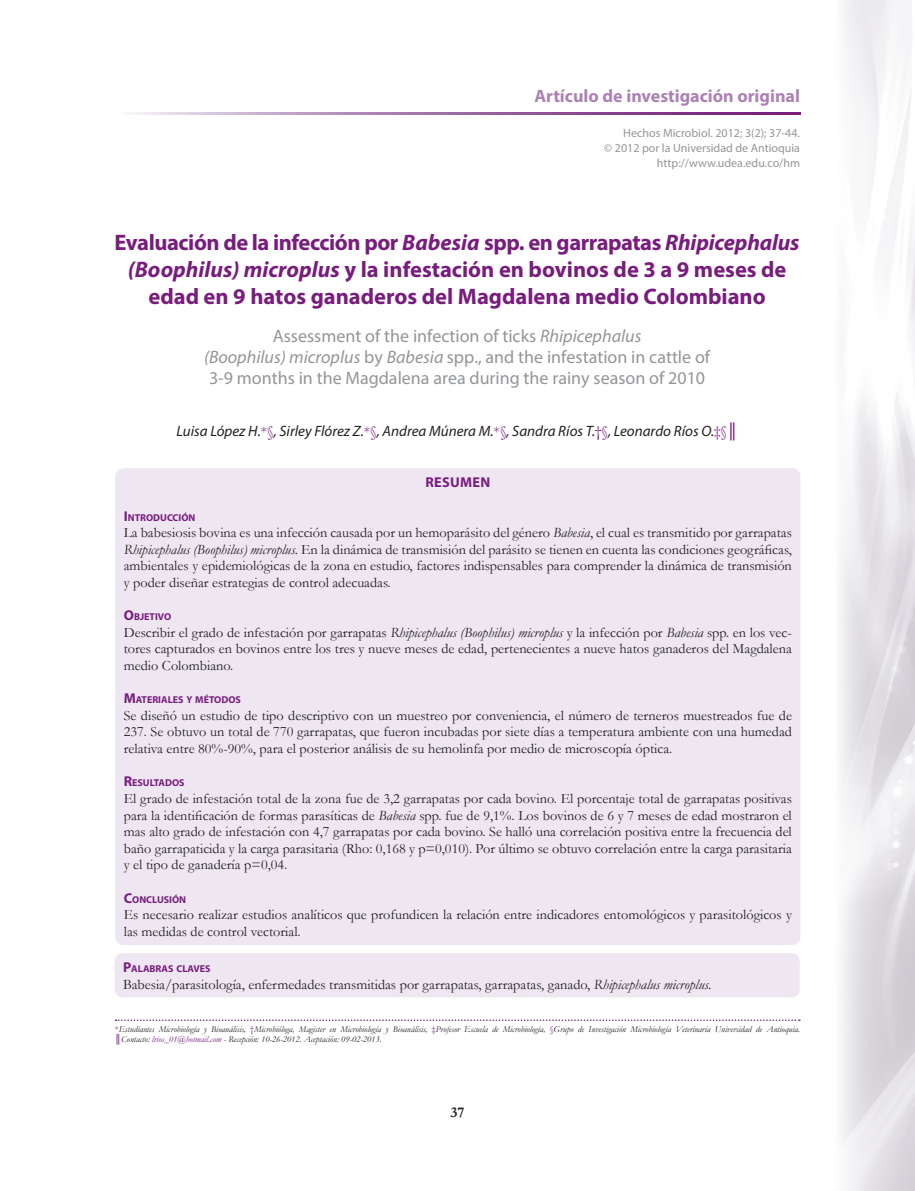
<style>
.page{position:relative;width:915px;height:1191px;background:#fff}
.page>*{position:absolute;margin:0;border:0;box-sizing:border-box;transform-origin:0 0}
.t1{font:700 22.5px/27px "Myriad Pro";color:#781d7d;text-align:center}
.t2{font:18px/21px "Myriad Pro";color:#939598;text-align:center}
.t3{font:700 18px "Myriad Pro";color:#ac82b3}
.t4{font:italic 15px "Myriad Pro";color:#231f20}
.t5{font:700 15px "Garamond";color:#231f20}
.t6{font:14.25px/16.5px "Garamond";color:#231f20;text-align:justify}
.t7{font:700 14.25px "Myriad Pro";color:#781d7d}
.t8{font:12px/15px "Myriad Pro";color:#939598;text-align:right}
.t9{font:700 10.05px "Myriad Pro";color:#781d7d}
.t10{font:italic 9px/10.5px "Garamond";color:#231f20}
.s1{font-style:italic}
.s2{font-family:"Garamond";font-style:normal;color:#781d7d}
.s3{font-size:14.25px}
.s4{font-style:normal;color:#781d7d}
.s5{color:#781d7d}
</style>
<div class="page">
<svg style="left:134px;top:112px;width:665px;height:2px"></svg>
<img style="left:840px;top:0;width:74px;height:1191px">
<svg style="left:116px;top:1019px;width:683px;height:2px"></svg>
<div style="left:114px;top:953px;width:685px;height:44px;background:#eee7f1;border-radius:9px"></div>
<div style="left:115px;top:468px;width:685px;height:477px;background:#eee7f1;border-radius:9px"></div>
<p class="t3" style="left:534px;top:84px;width:267px">Artículo de investigación original</p>
<p class="t8" style="left:604px;top:125px;width:197px">Hechos Microbiol. 2012; 3(2); 37-44.<br>© 2012 por la Universidad de Antioquia http://www.udea.edu.co/hm</p>
<h1 class="t1" style="left:115px;top:228px;width:686px">Evaluación de la infección por <span class="s1">Babesia</span> spp. en garrapatas <span class="s1">Rhipicephalus (Boophilus) microplus</span> y la infestación en bovinos de 3 a 9 meses de edad en 9 hatos ganaderos del Magdalena medio Colombiano</h1>
<p class="t2" style="left:204px;top:325px;width:507px">Assessment of the infection of ticks <span class="s1">Rhipicephalus<br>(Boophilus) microplus</span> by <span class="s1">Babesia</span> spp., and the infestation in cattle of<br>3-9 months in the Magdalena area during the rainy season of 2010</p>
<p class="t4" style="left:176px;top:422px;width:562px">Luisa López H.<span class="s2">*§</span>, Sirley Flórez Z.<span class="s2">*§</span>, Andrea Múnera M.<span class="s2">*§</span>, Sandra Ríos T.<span class="s2">†§</span>, Leonardo Ríos O.<span class="s2">‡§║</span></p>
<p class="t7" style="left:425px;top:473px;width:66px">Resumen</p>
<p class="t9" style="left:124px;top:511px;width:73px"><span class="s3">I</span>NTRODUCCIÓN</p>
<p class="t6" style="left:124px;top:524px;width:669px">La babesiosis bovina es una infección causada por un hemoparásito del género <span class="s1">Babesia</span>, el cual es transmitido por garrapatas <span class="s1">Rhipicephalus (Boophilus) microplus.</span> En la dinámica de transmisión del parásito se tienen en cuenta las condiciones geográficas, ambientales y epidemiológicas de la zona en estudio, factores indispensables para comprender la dinámica de transmisión y poder diseñar estrategias de control adecuadas.</p>
<p class="t9" style="left:124px;top:610px;width:49px"><span class="s3">O</span>BJETIVO</p>
<p class="t6" style="left:124px;top:624px;width:669px">Describir el grado de infestación por garrapatas <span class="s1">Rhipicephalus (Boophilus) microplus</span> y la infección por <span class="s1">Babesia</span> spp. en los vec&shy;tores capturados en bovinos entre los tres y nueve meses de edad, pertenecientes a nueve hatos ganaderos del Magdalena medio Colombiano.</p>
<p class="t9" style="left:124px;top:693px;width:119px"><span class="s3">M</span>ATERIALES Y MÉTODOS</p>
<p class="t6" style="left:124px;top:707px;width:669px">Se diseñó un estudio de tipo descriptivo con un muestreo por conveniencia, el número de terneros muestreados fue de 237. Se obtuvo un total de 770 garrapatas, que fueron incubadas por siete días a temperatura ambiente con una humedad relativa entre 80%-90%, para el posterior análisis de su hemolinfa por medio de microscopía óptica.</p>
<p class="t9" style="left:124px;top:776px;width:62px"><span class="s3">R</span>ESULTADOS</p>
<p class="t6" style="left:124px;top:790px;width:669px">El grado de infestación total de la zona fue de 3,2 garrapatas por cada bovino. El porcentaje total de garrapatas positivas para la identificación de formas parasíticas de <span class="s1">Babesia</span> spp. fue de 9,1%. Los bovinos de 6 y 7 meses de edad mostraron el mas alto grado de infestación con 4,7 garrapatas por cada bovino. Se halló una correlación positiva entre la frecuencia del baño garrapaticida y la carga parasitaria (Rho: 0,168 y p=0,010). Por último se obtuvo correlación entre la carga parasitaria y el tipo de ganadería p=0,04.</p>
<p class="t9" style="left:124px;top:892px;width:64px"><span class="s3">C</span>ONCLUSIÓN</p>
<p class="t6" style="left:124px;top:906px;width:669px">Es necesario realizar estudios analíticos que profundicen la relación entre indicadores entomológicos y parasitológicos y las medidas de control vectorial.</p>
<p class="t9" style="left:123px;top:962px;width:89px"><span class="s3">P</span>ALABRAS CLAVES</p>
<p class="t6" style="left:123px;top:975px;width:589px">Babesia/parasitología, enfermedades transmitidas por garrapatas, garrapatas, ganado, <span class="s1">Rhipicephalus microplus.</span></p>
<p class="t10" style="left:115px;top:1023px;width:686px"><span class="s4">*</span>Estudiantes Microbiología y Bioanálisis, <span class="s4">†</span>Microbióloga, Magister en Microbiología y Bioanálisis, <span class="s4">‡</span>Profesor Escuela de Microbiología, <span class="s4">§</span>Grupo de Investigación Microbiología Veterinaria Universidad de Antioquia. <span class="s4">║</span>Contacto: <span class="s5">lrios_01@hotmail.com</span> - Recepción: 10-26-2012. Aceptación: 09-02-2013.</p>
<p class="t5" style="left:450px;top:1102px;width:16px">37</p>
</div>
